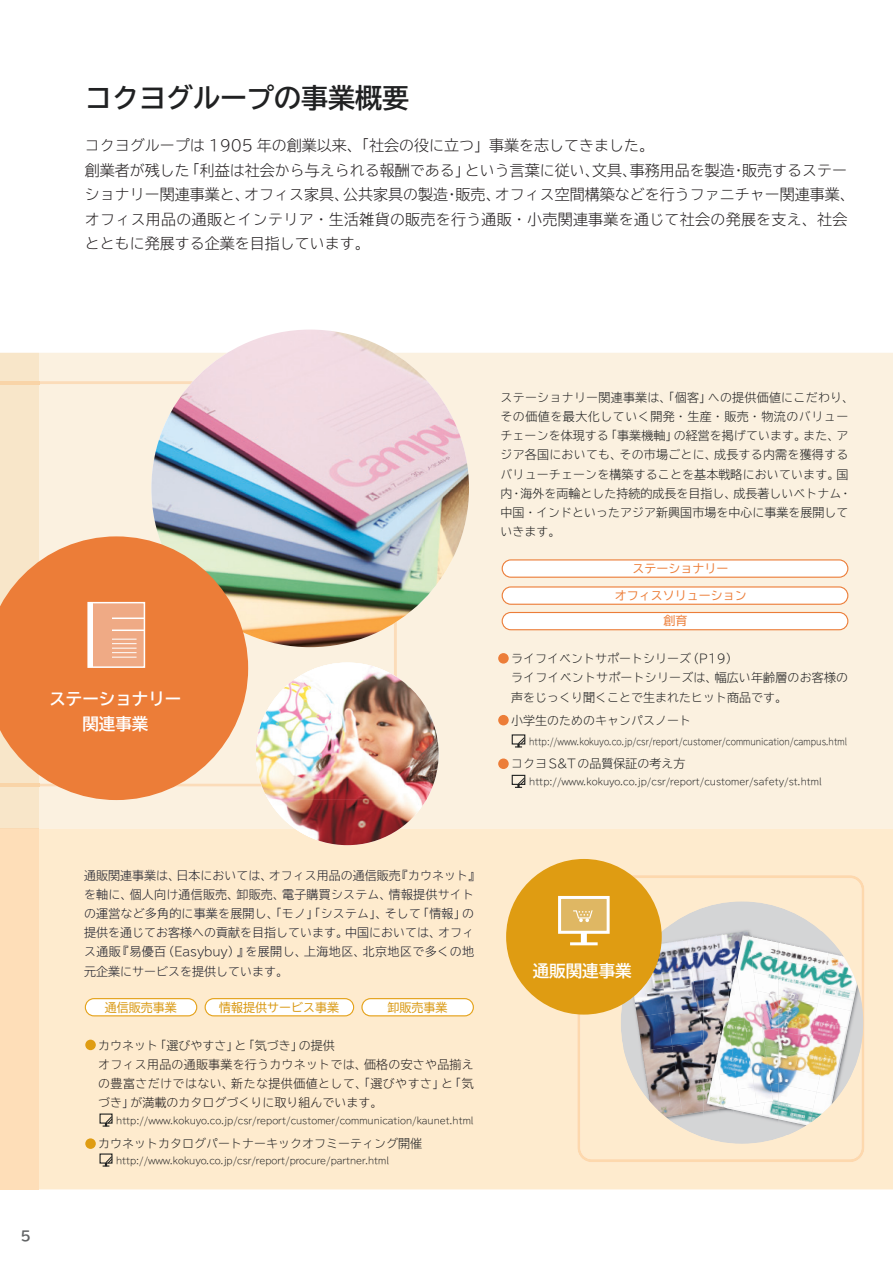
<style>
.page{position:relative;width:893px;height:1263px;background:#fff}
.page>*{position:absolute;margin:0;border:0;box-sizing:border-box;transform-origin:0 0}
.t1{font:700 27px "TBUD Go Std";color:#202122}
.t2{font:700 16.5px/24.5px "TBUD Go Std";color:#fff;text-align:center}
.t3{font:300 15px/24.5px "TBUD Go Std Super";color:#231f20}
.t4{font:700 13.5px "TBUD Go Std";color:#616365}
.t5{font:300 12px/19.2px "TBUD Go Std Super";color:#202122}
.t6{font:300 12px/19.2px "TBUD Go Std Super";color:#1f212d}
.t7{font:300 12px/19.2px "TBUD Go Std Super";letter-spacing:.015em;color:#231f20;text-align:justify}
.t8{font:12px/25.5px "TBUD Go Std";color:#ec7d38}
.t9{font:12px "TBUD Go Std";color:#d99811}
.t10{font:300 9px "TBUD Go Std Super";letter-spacing:-.005em;color:#202122}
.t11{font:300 9px "TBUD Go Std Super";letter-spacing:-.005em;color:#202122;scale:.88 1}
.s1{color:#1f212d}
</style>
<div class="page">
<div style="left:262px;top:353px;width:631px;height:476px;background:#fbf1e0"></div>
<div style="left:262px;top:622px;width:135px;height:40px;background:#fbf1e0"></div>
<div style="left:39px;top:829px;width:854px;height:360px;background:#feebce"></div>
<img style="left:262px;top:662px;width:177px;height:138px">
<img style="left:268px;top:799px;width:158px;height:46px">
<img style="left:151px;top:330px;width:318px;height:317px;border-radius:159px">
<svg style="left:0;top:353px;width:262px;height:476px;background:#e8b693"></svg>
<hr style="left:0;top:828px;width:39px;height:1px;background:#f9dab4">
<div style="left:0;top:829px;width:39px;height:360px;background:#fedeb8"></div>
<svg style="left:577px;top:875px;width:287px;height:287px;background:#fde9ca"></svg>
<div style="left:621px;top:901px;width:242px;height:243px;background:#d4d5d6;border-radius:50%"></div>
<img style="left:661px;top:927px;width:6px;height:4px">
<img style="left:623px;top:998px;width:17px;height:91px">
<img style="left:640px;top:1051px;width:7px;height:50px">
<img style="left:666px;top:1115px;width:33px;height:9px">
<img style="left:650px;top:965px;width:7px;height:13px">
<img style="left:657px;top:940px;width:33px;height:37px">
<img style="left:687px;top:937px;width:16px;height:20px">
<img style="left:690px;top:955px;width:13px;height:69px">
<img style="left:632px;top:978px;width:30px;height:39px">
<img style="left:662px;top:974px;width:35px;height:38px">
<img style="left:637px;top:1012px;width:30px;height:39px">
<img style="left:667px;top:1008px;width:35px;height:38px">
<img style="left:700px;top:1024px;width:3px;height:18px">
<img style="left:642px;top:1046px;width:30px;height:39px">
<img style="left:672px;top:1042px;width:31px;height:38px">
<img style="left:647px;top:1080px;width:36px;height:37px">
<img style="left:677px;top:1077px;width:26px;height:38px">
<img style="left:822px;top:931px;width:16px;height:17px">
<img style="left:829px;top:948px;width:14px;height:5px">
<img style="left:847px;top:1011px;width:16px;height:72px">
<img style="left:833px;top:1045px;width:14px;height:59px">
<img style="left:788px;top:1125px;width:19px;height:10px">
<img style="left:718px;top:931px;width:33px;height:4px">
<img style="left:703px;top:935px;width:17px;height:34px">
<img style="left:720px;top:931px;width:28px;height:38px">
<img style="left:703px;top:969px;width:23px;height:36px">
<img style="left:725px;top:967px;width:1px;height:32px">
<img style="left:703px;top:1005px;width:14px;height:34px">
<img style="left:716px;top:1003px;width:10px;height:35px">
<img style="left:703px;top:1039px;width:14px;height:36px">
<img style="left:703px;top:1075px;width:23px;height:36px">
<img style="left:778px;top:942px;width:51px;height:18px">
<img style="left:825px;top:953px;width:29px;height:17px">
<img style="left:778px;top:960px;width:47px;height:17px">
<img style="left:821px;top:970px;width:36px;height:24px">
<img style="left:778px;top:977px;width:43px;height:18px">
<img style="left:818px;top:987px;width:37px;height:24px">
<img style="left:778px;top:995px;width:40px;height:18px">
<img style="left:814px;top:1004px;width:37px;height:24px">
<img style="left:778px;top:1013px;width:36px;height:18px">
<img style="left:811px;top:1021px;width:37px;height:24px">
<img style="left:778px;top:1031px;width:49px;height:17px">
<img style="left:816px;top:1041px;width:28px;height:54px">
<img style="left:778px;top:1048px;width:46px;height:27px">
<img style="left:778px;top:1066px;width:42px;height:26px">
<img style="left:778px;top:1084px;width:39px;height:17px">
<img style="left:810px;top:1092px;width:23px;height:31px">
<img style="left:778px;top:1101px;width:35px;height:24px">
<img style="left:758px;top:937px;width:20px;height:17px">
<img style="left:758px;top:954px;width:20px;height:18px">
<img style="left:758px;top:972px;width:20px;height:19px">
<img style="left:758px;top:991px;width:20px;height:18px">
<img style="left:768px;top:1009px;width:10px;height:18px">
<img style="left:768px;top:1027px;width:10px;height:18px">
<img style="left:768px;top:1045px;width:10px;height:19px">
<img style="left:768px;top:1064px;width:10px;height:18px">
<img style="left:762px;top:1082px;width:16px;height:37px">
<img style="left:726px;top:1103px;width:39px;height:13px">
<img style="left:736px;top:935px;width:22px;height:66px">
<img style="left:726px;top:966px;width:18px;height:54px">
<img style="left:717px;top:1012px;width:18px;height:60px">
<img style="left:742px;top:1001px;width:26px;height:67px">
<img style="left:728px;top:1020px;width:26px;height:67px">
<img style="left:707px;top:1058px;width:17px;height:50px">
<img style="left:719px;top:1072px;width:21px;height:36px">
<img style="left:752px;top:1068px;width:21px;height:35px">
<img style="left:738px;top:1087px;width:19px;height:19px">
<div style="left:506px;top:859px;width:156px;height:155px;background:#df9c12;border-radius:50%"></div>
<div style="left:558px;top:896px;width:52px;height:38px;background:#dfb763;border:3px solid #fff"></div>
<div style="left:581px;top:932px;width:6px;height:13px;background:#fff"></div>
<hr style="left:570px;top:942px;width:28px;height:3px;background:#fff">
<svg style="left:573px;top:910px;width:20px;height:12px"></svg>
<div style="left:498px;top:653px;width:11px;height:11px;background:#ec7d38;border-radius:50%"></div>
<div style="left:498px;top:758px;width:11px;height:11px;background:#ec7d38;border-radius:50%"></div>
<div style="left:498px;top:715px;width:11px;height:10px;background:#ec7d38;border-radius:50%"></div>
<div style="left:512px;top:775px;width:13px;height:10px;border:1px solid #1f2121"></div>
<svg style="left:515px;top:777px;width:10px;height:11px"></svg>
<div style="left:512px;top:734px;width:13px;height:10px;border:1px solid #1f2121"></div>
<svg style="left:515px;top:737px;width:10px;height:10px"></svg>
<svg style="left:103px;top:1116px;width:9px;height:10px"></svg>
<svg style="left:103px;top:1156px;width:9px;height:10px"></svg>
<div style="left:85px;top:1040px;width:11px;height:10px;background:#df9c12;border-radius:50%"></div>
<div style="left:85px;top:1138px;width:11px;height:11px;background:#df9c12;border-radius:50%"></div>
<div style="left:502px;top:560px;width:346px;height:17px;background:#fff;border-radius:9px"></div>
<div style="left:502px;top:559px;width:346px;height:19px;border:1px solid #ec7d38;border-radius:9px"></div>
<div style="left:502px;top:587px;width:346px;height:17px;background:#fff;border-radius:9px"></div>
<div style="left:502px;top:586px;width:346px;height:19px;border:1px solid #ec7d38;border-radius:9px"></div>
<div style="left:502px;top:612px;width:346px;height:18px;background:#fff;border-radius:9px"></div>
<div style="left:502px;top:612px;width:346px;height:18px;border:1px solid #ec7d38;border-radius:9px"></div>
<svg style="left:85px;top:998px;width:112px;height:18px"></svg>
<svg style="left:205px;top:998px;width:149px;height:18px"></svg>
<svg style="left:361px;top:998px;width:113px;height:18px"></svg>
<h1 class="t1" style="left:85px;top:76px;width:325px">コクヨグループの事業概要</h1>
<p class="t3" style="left:85px;top:133px;width:771px">コクヨグループは 1905 年の創業以来、「社会の役に立つ」事業を志してきました。<br>創業者が残した「利益は社会から与えられる報酬である」という言葉に従い、文具、事務用品を製造・販売するステーショナリー関連事業と、オフィス家具、公共家具の製造・販売、オフィス空間構築などを行うファニチャー関連事業、オフィス用品の通販とインテリア・生活雑貨の販売を行う通販・小売関連事業を通じて社会の発展を支え、社会とともに発展する企業を目指しています。</p>
<h2 class="t2" style="left:49px;top:687px;width:133px">ステーショナリー関連事業</h2>
<p class="t5" style="left:500px;top:387px;width:355px">ステーショナリー関連事業は、「個客」への提供価値にこだわり、その価値を最大化していく開発・生産・販売・物流のバリューチェーンを体現する「事業機軸」の経営を掲げています。また、アジア各国においても、その市場ごとに、成長する内需を獲得するバリューチェーンを構築することを基本戦略においています。国内・海外を両輪とした持続的成長を目指し、成長著しいベトナム・中国・インドといったアジア新興国市場を中心に事業を展開していきます。</p>
<p class="t8" style="left:632px;top:555px;width:97px">ステーショナリー</p>
<p class="t8" style="left:663px;top:583px;width:85px;text-indent:-49px">オフィスソリューション創育</p>
<p class="t5" style="left:511px;top:649px;width:339px">ライフイベントサポートシリーズ（P19）<br>ライフイベントサポートシリーズは、幅広い年齢層のお客様の声をじっくり聞くことで生まれたヒット商品です。</p>
<p class="t5" style="left:511px;top:710px;width:181px">小学生のためのキャンパスノート</p>
<p class="t11" style="left:529px;top:734px;width:363px">http://www.kokuyo.co.jp/csr/report/customer/communication/campus.html</p>
<p class="t5" style="left:511px;top:754px;width:176px">コクヨ S&amp;Tの品質保証の考え方</p>
<p class="t10" style="left:529px;top:774px;width:294px">http://www.kokuyo.co.jp/csr/report/customer/safety/st.html</p>
<p class="t4" style="left:20px;top:1225px;width:12px">5</p>
<p class="t6" style="left:84px;top:865px;width:398px">通販関連事業は、日本においては、オフィス用品の通信販売『カウネット』を軸に、個人向け通信販売、卸販売、電子購買システム、情報提供サイトの運営など多角的に事業を展開し、「モノ」「システム」、そして「情報」の提供を通じてお客様への貢献を目指しています。中国においては、オフィス通販『易優百（Easybuy）』を展開し、上海地区、北京地区で多くの地元企業にサービスを提供しています。</p>
<p class="t9" style="left:105px;top:997px;width:73px">通信販売事業</p>
<p class="t9" style="left:219px;top:997px;width:121px">情報提供サービス事業</p>
<p class="t9" style="left:387px;top:997px;width:61px">卸販売事業</p>
<p class="t5" style="left:98px;top:1035px;width:238px">カウネット「選びやすさ」と「気づき」の提供</p>
<p class="t7" style="left:98px;top:1054px;width:377px">オフィス用品の通販事業を行うカウネットでは、価格の安さや品揃えの豊富さだけではない、新たな提供価値として、<span class="s1">「</span>選びやすさ<span class="s1">」</span>と<span class="s1">「</span>気づき<span class="s1">」</span>が満載のカタログづくりに取り組んでいます。</p>
<p class="t5" style="left:98px;top:1134px;width:325px">カウネットカタログパートナーキックオフミーティング開催</p>
<p class="t10" style="left:116px;top:1113px;width:359px">http://www.kokuyo.co.jp/csr/report/customer/communication/kaunet.html</p>
<p class="t10" style="left:116px;top:1153px;width:274px">http://www.kokuyo.co.jp/csr/report/procure/partner.html</p>
<h2 class="t2" style="left:533px;top:959px;width:100px">通販関連事業</h2>
</div>
